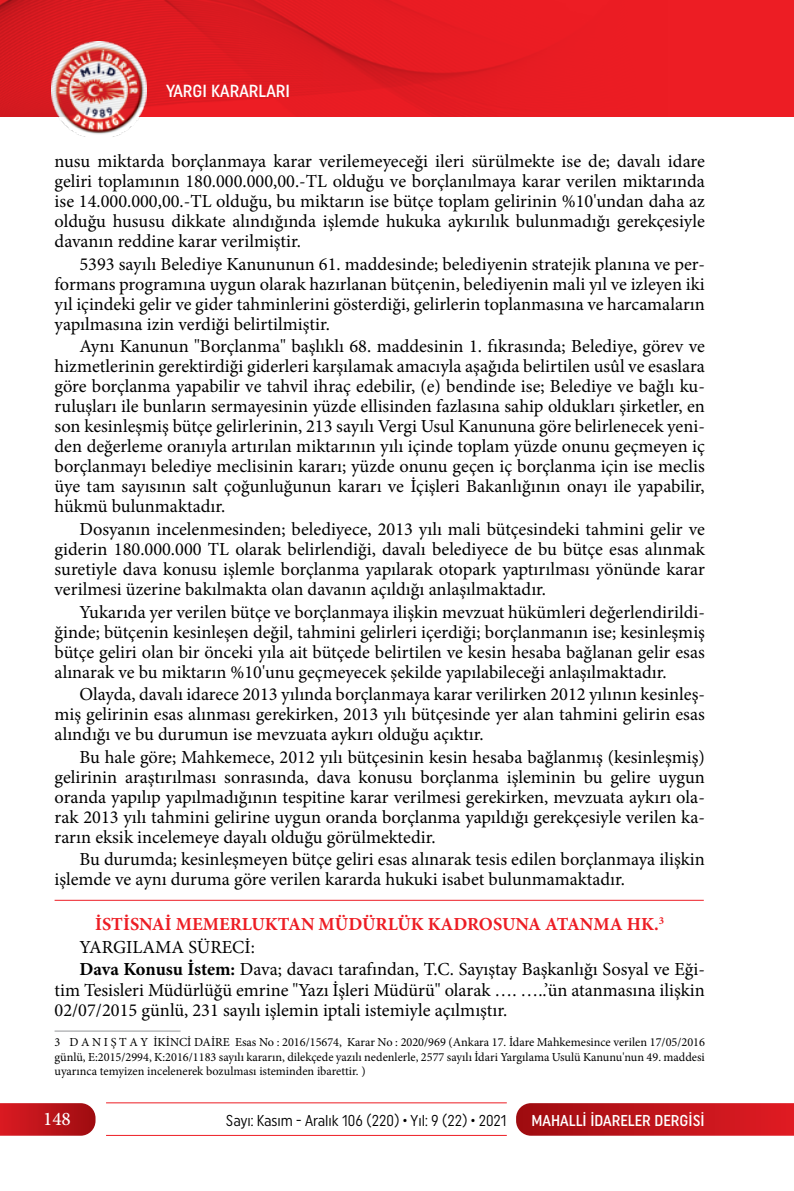
<style>
.page{position:relative;width:794px;height:1191px;background:#fff}
.page>*{position:absolute;margin:0;border:0;box-sizing:border-box;transform-origin:0 0}
.t1{font:500 19.25px "Minion Pro";color:#fff}
.t2{font:18.38px/19.9px "Minion Pro";color:#000;text-align:justify}
.t3{font:500 17.5px "Uniform Condensed";color:#fff}
.t4{font:15.75px "Uniform Condensed";color:#000;scale:.95 1}
.t5{font:500 15.75px "Uniform Condensed";color:#fff}
.t6{font:12.25px/14.7px "Minion Pro";color:#000;text-align:justify}
.s1{font-weight:700;color:#ed1d24}
.s2{font-weight:700}
</style>
<div class="page">
<svg style="left:516px;top:1103px;width:278px;height:32px;background:#c0181e"></svg>
<svg style="left:0;top:1103px;width:95px;height:32px;background:#be1a20"></svg>
<hr style="left:106px;top:1102px;width:401px;height:1px;background:#ed1d24">
<hr style="left:106px;top:1135px;width:401px;height:1px;background:#ed1d24">
<img style="left:58px;top:117px;width:82px;height:20px">
<img style="left:0;top:0;width:785px;height:117px">
<hr style="left:55px;top:1030px;width:126px;height:1px;background:#939598">
<hr style="left:55px;top:900px;width:649px;height:1px;background:#ed1d24">
<p class="t3" style="left:166px;top:80px;width:125px">YARGI KARARLARI</p>
<p class="t2" style="left:55px;top:151px;width:652px">nusu miktarda borçlanmaya karar verilemeyeceği ileri sürülmekte ise de; davalı idare geliri toplamının 180.000.000,00.-TL olduğu ve borçlanılmaya karar verilen miktarında ise 14.000.000,00.-TL olduğu, bu miktarın ise bütçe toplam gelirinin %10'undan daha az olduğu hususu dikkate alındığında işlemde hukuka aykırılık bulunmadığı gerekçesiyle davanın reddine karar verilmiştir.</p>
<p class="t2" style="left:55px;top:254px;width:652px;text-indent:25px">5393 sayılı Belediye Kanununun 61. maddesinde; belediyenin stratejik planına ve per&shy;formans programına uygun olarak hazırlanan bütçenin, belediyenin mali yıl ve izleyen iki yıl içindeki gelir ve gider tahminlerini gösterdiği, gelirlerin toplanmasına ve harcamaların yapılmasına izin verdiği belirtilmiştir.</p>
<p class="t2" style="left:55px;top:336px;width:652px;text-indent:25px">Aynı Kanunun "Borçlanma" başlıklı 68. maddesinin 1. fıkrasında; Belediye, görev ve hizmetlerinin gerektirdiği giderleri karşılamak amacıyla aşağıda belirtilen usûl ve esaslara göre borçlanma yapabilir ve tahvil ihraç edebilir, (e) bendinde ise; Belediye ve bağlı ku&shy;ruluşları ile bunların sermayesinin yüzde ellisinden fazlasına sahip oldukları şirketler, en son kesinleşmiş bütçe gelirlerinin, 213 sayılı Vergi Usul Kanununa göre belirlenecek yeni&shy;den değerleme oranıyla artırılan miktarının yılı içinde toplam yüzde onunu geçmeyen iç borçlanmayı belediye meclisinin kararı; yüzde onunu geçen iç borçlanma için ise meclis üye tam sayısının salt çoğunluğunun kararı ve İçişleri Bakanlığının onayı ile yapabilir, hükmü bulunmaktadır.</p>
<p class="t2" style="left:55px;top:519px;width:652px;text-indent:25px">Dosyanın incelenmesinden; belediyece, 2013 yılı mali bütçesindeki tahmini gelir ve giderin 180.000.000 TL olarak belirlendiği, davalı belediyece de bu bütçe esas alınmak suretiyle dava konusu işlemle borçlanma yapılarak otopark yaptırılması yönünde karar verilmesi üzerine bakılmakta olan davanın açıldığı anlaşılmaktadır.</p>
<p class="t2" style="left:55px;top:602px;width:652px;text-indent:25px">Yukarıda yer verilen bütçe ve borçlanmaya ilişkin mevzuat hükümleri değerlendirildi&shy;ğinde; bütçenin kesinleşen değil, tahmini gelirleri içerdiği; borçlanmanın ise; kesinleşmiş bütçe geliri olan bir önceki yıla ait bütçede belirtilen ve kesin hesaba bağlanan gelir esas alınarak ve bu miktarın %10'unu geçmeyecek şekilde yapılabileceği anlaşılmaktadır.</p>
<p class="t2" style="left:55px;top:684px;width:652px;text-indent:25px">Olayda, davalı idarece 2013 yılında borçlanmaya karar verilirken 2012 yılının kesinleş&shy;miş gelirinin esas alınması gerekirken, 2013 yılı bütçesinde yer alan tahmini gelirin esas alındığı ve bu durumun ise mevzuata aykırı olduğu açıktır.</p>
<p class="t2" style="left:55px;top:747px;width:652px;text-indent:25px">Bu hale göre; Mahkemece, 2012 yılı bütçesinin kesin hesaba bağlanmış (kesinleşmiş) gelirinin araştırılması sonrasında, dava konusu borçlanma işleminin bu gelire uygun oranda yapılıp yapılmadığının tespitine karar verilmesi gerekirken, mevzuata aykırı ola&shy;rak 2013 yılı tahmini gelirine uygun oranda borçlanma yapıldığı gerekçesiyle verilen ka&shy;rarın eksik incelemeye dayalı olduğu görülmektedir.</p>
<p class="t2" style="left:55px;top:849px;width:652px;text-indent:25px">Bu durumda; kesinleşmeyen bütçe geliri esas alınarak tesis edilen borçlanmaya ilişkin işlemde ve aynı duruma göre verilen kararda hukuki isabet bulunmamaktadır.</p>
<p class="t2" style="left:79px;top:913px;width:627px;line-height:22.6px;text-align:left;text-indent:16px"><span class="s1">İSTİSNAİ MEMERLUKTAN MÜDÜRLÜK KADROSUNA ATANMA HK.</span><sup>3<br></sup>YARGILAMA SÜRECİ:<br><span class="s2">Dava Konusu İstem:</span> Dava; davacı tarafından, T.C. Sayıştay Başkanlığı Sosyal ve Eği-</p>
<p class="t2" style="left:55px;top:980px;width:652px">tim Tesisleri Müdürlüğü emrine "Yazı İşleri Müdürü" olarak …. …..’ün atanmasına ilişkin<br>02/07/2015 günlü, 231 sayılı işlemin iptali istemiyle açılmıştır.</p>
<p class="t6" style="left:55px;top:1034px;width:652px">3 D A N I Ş T A Y İKİNCİ DAİRE Esas No : 2016/15674, Karar No : 2020/969 (Ankara 17. İdare Mahkemesince verilen 17/05/2016 günlü, E:2015/2994, K:2016/1183 sayılı kararın, dilekçede yazılı nedenlerle, 2577 sayılı İdari Yargılama Usulü Kanunu'nun 49. maddesi uyarınca temyizen incelenerek bozulması isteminden ibarettir. )</p>
<p class="t1" style="left:43px;top:1106px;width:29px">148</p>
<p class="t4" style="left:226px;top:1111px;width:297px">Sayı: Kasım - Aralık 106 (220) • Yıl: 9 (22) • 2021</p>
<p class="t5" style="left:531px;top:1111px;width:175px">MAHALLİ İDARELER DERGİSİ</p>
</div>
